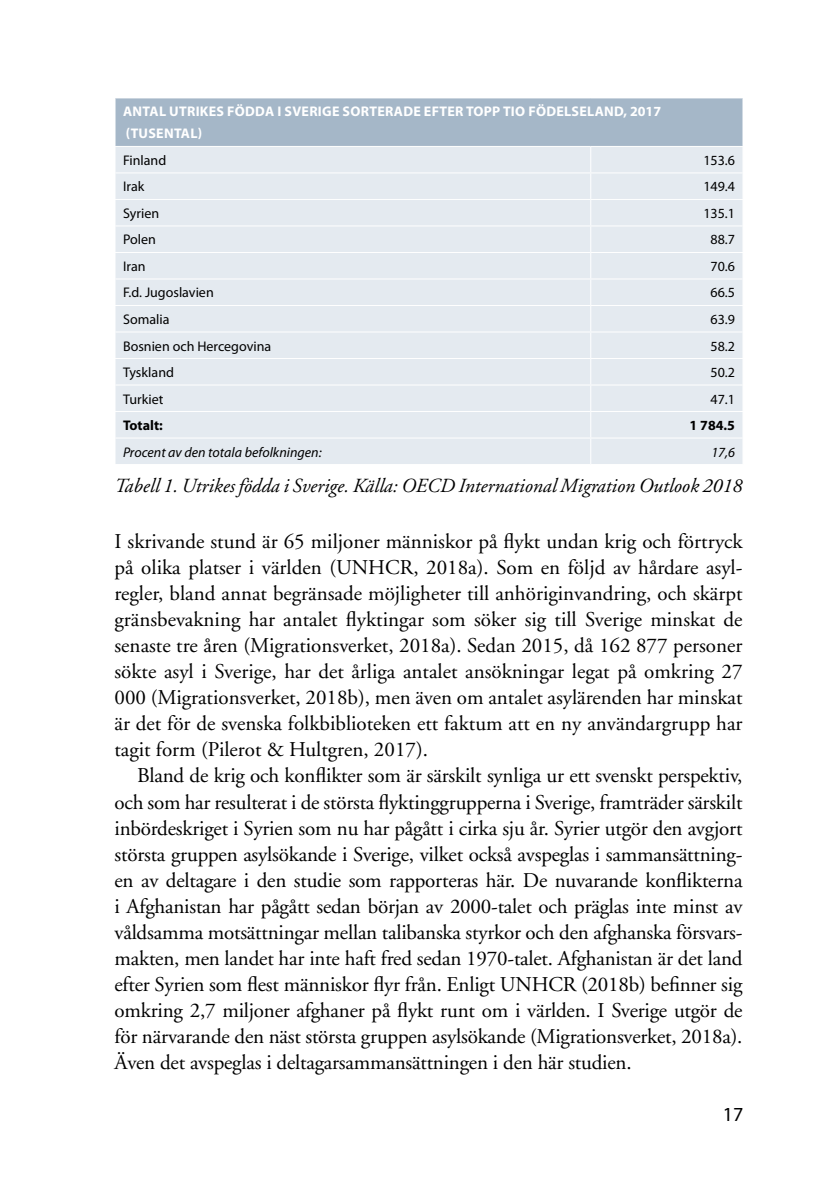
<style>
.page{position:relative;width:840px;height:1191px;background:#fff}
.page>*{position:absolute;margin:0;border:0;box-sizing:border-box;transform-origin:0 0}
.t1{font:21px/26px "Adobe Garamond";letter-spacing:-.01em;color:#000;text-align:justify}
.t2{font:italic 20px "Adobe Garamond";color:#000}
.t3{font:20px "Myriad Pro";color:#000}
.t4{font:14px "Myriad Pro";color:#000}
.t5{font:700 14px/22px "Myriad Pro";letter-spacing:.02em;color:#fff}
.t6{font:italic 14px "Myriad Pro";color:#000}
.t7{font:700 14px "Myriad Pro";color:#000}
</style>
<div class="page">
<div style="left:115px;top:98px;width:627px;height:48px;background:#a5b7c8"></div>
<div style="left:115px;top:147px;width:627px;height:317px;background:#e4eaf0"></div>
<hr style="left:114px;top:172px;width:476px;height:1px;background:#fff">
<hr style="left:590px;top:172px;width:153px;height:1px;background:#fff">
<hr style="left:114px;top:199px;width:476px;height:1px;background:#fff">
<hr style="left:590px;top:199px;width:153px;height:1px;background:#fff">
<hr style="left:114px;top:225px;width:476px;height:1px;background:#fff">
<hr style="left:590px;top:225px;width:153px;height:1px;background:#fff">
<hr style="left:114px;top:252px;width:476px;height:1px;background:#fff">
<hr style="left:590px;top:252px;width:153px;height:1px;background:#fff">
<hr style="left:114px;top:278px;width:476px;height:1px;background:#fff">
<hr style="left:590px;top:278px;width:153px;height:1px;background:#fff">
<hr style="left:114px;top:305px;width:476px;height:1px;background:#fff">
<hr style="left:590px;top:305px;width:153px;height:1px;background:#fff">
<hr style="left:114px;top:331px;width:476px;height:1px;background:#fff">
<hr style="left:590px;top:331px;width:153px;height:1px;background:#fff">
<hr style="left:114px;top:358px;width:476px;height:1px;background:#fff">
<hr style="left:590px;top:358px;width:153px;height:1px;background:#fff">
<hr style="left:114px;top:384px;width:476px;height:1px;background:#fff">
<hr style="left:590px;top:384px;width:153px;height:1px;background:#fff">
<hr style="left:114px;top:411px;width:476px;height:1px;background:#fff">
<hr style="left:590px;top:411px;width:153px;height:1px;background:#fff">
<hr style="left:114px;top:437px;width:476px;height:1px;background:#fff">
<hr style="left:590px;top:437px;width:153px;height:1px;background:#fff">
<svg style="left:590px;top:147px;width:1px;height:317px"></svg>
<svg style="left:742px;top:147px;width:1px;height:317px"></svg>
<p class="t5" style="left:123px;top:100px;width:539px">ANTAL UTRIKES FÖDDA I SVERIGE SORTERADE EFTER TOPP TIO FÖDELSELAND, 2017 (TUSENTAL)</p>
<p class="t4" style="left:123px;top:152px;width:45px">Finland</p>
<p class="t4" style="left:703px;top:152px;width:33px">153.6</p>
<p class="t4" style="left:123px;top:178px;width:23px">Irak</p>
<p class="t4" style="left:703px;top:178px;width:33px">149.4</p>
<p class="t4" style="left:123px;top:205px;width:38px">Syrien</p>
<p class="t4" style="left:703px;top:205px;width:33px">135.1</p>
<p class="t4" style="left:123px;top:231px;width:34px">Polen</p>
<p class="t4" style="left:710px;top:231px;width:26px">88.7</p>
<p class="t4" style="left:123px;top:258px;width:24px">Iran</p>
<p class="t4" style="left:710px;top:258px;width:26px">70.6</p>
<p class="t4" style="left:123px;top:284px;width:92px">F.d. Jugoslavien</p>
<p class="t4" style="left:710px;top:284px;width:26px">66.5</p>
<p class="t4" style="left:123px;top:311px;width:48px">Somalia</p>
<p class="t4" style="left:710px;top:311px;width:26px">63.9</p>
<p class="t4" style="left:123px;top:337px;width:150px">Bosnien och Hercegovina</p>
<p class="t4" style="left:710px;top:337px;width:26px">58.2</p>
<p class="t4" style="left:123px;top:364px;width:52px">Tyskland</p>
<p class="t4" style="left:710px;top:364px;width:26px">50.2</p>
<p class="t4" style="left:123px;top:390px;width:42px">Turkiet</p>
<p class="t4" style="left:710px;top:390px;width:26px">47.1</p>
<p class="t7" style="left:123px;top:416px;width:41px">Totalt:</p>
<p class="t7" style="left:689px;top:416px;width:47px">1 784.5</p>
<p class="t6" style="left:123px;top:443px;width:200px">Procent av den totala befolkningen:</p>
<p class="t6" style="left:711px;top:443px;width:25px">17,6</p>
<p class="t2" style="left:114px;top:475px;width:629px">Tabell 1. Utrikes födda i Sverige. Källa: OECD International Migration Outlook 2018</p>
<p class="t1" style="left:114px;top:529px;width:629px">I skrivande stund är 65 miljoner människor på flykt undan krig och förtryck på olika platser i världen (UNHCR, 2018a). Som en följd av hårdare asyl&shy;regler, bland annat begränsade möjligheter till anhöriginvandring, och skärpt gränsbevakning har antalet flyktingar som söker sig till Sverige minskat de senaste tre åren (Migrationsverket, 2018a). Sedan 2015, då 162 877 personer sökte asyl i Sverige, har det årliga antalet ansökningar legat på omkring 27<br>000 (Migrationsverket, 2018b), men även om antalet asylärenden har minskat är det för de svenska folkbiblioteken ett faktum att en ny användargrupp har tagit form (Pilerot &amp; Hultgren, 2017).</p>
<p class="t1" style="left:114px;top:763px;width:629px;text-indent:23px">Bland de krig och konflikter som är särskilt synliga ur ett svenskt perspektiv, och som har resulterat i de största flyktinggrupperna i Sverige, framträder särskilt inbördeskriget i Syrien som nu har pågått i cirka sju år. Syrier utgör den avgjort största gruppen asylsökande i Sverige, vilket också avspeglas i sammansättning&shy;en av deltagare i den studie som rapporteras här. De nuvarande konflikterna i Afghanistan har pågått sedan början av 2000-talet och präglas inte minst av våldsamma motsättningar mellan talibanska styrkor och den afghanska försvars&shy;makten, men landet har inte haft fred sedan 1970-talet. Afghanistan är det land efter Syrien som flest människor flyr från. Enligt UNHCR (2018b) befinner sig omkring 2,7 miljoner afghaner på flykt runt om i världen. I Sverige utgör de för närvarande den näst största gruppen asylsökande (Migrationsverket, 2018a).<br>Även det avspeglas i deltagarsammansättningen i den här studien.</p>
<p class="t3" style="left:722px;top:1101px;width:22px">17</p>
</div>
